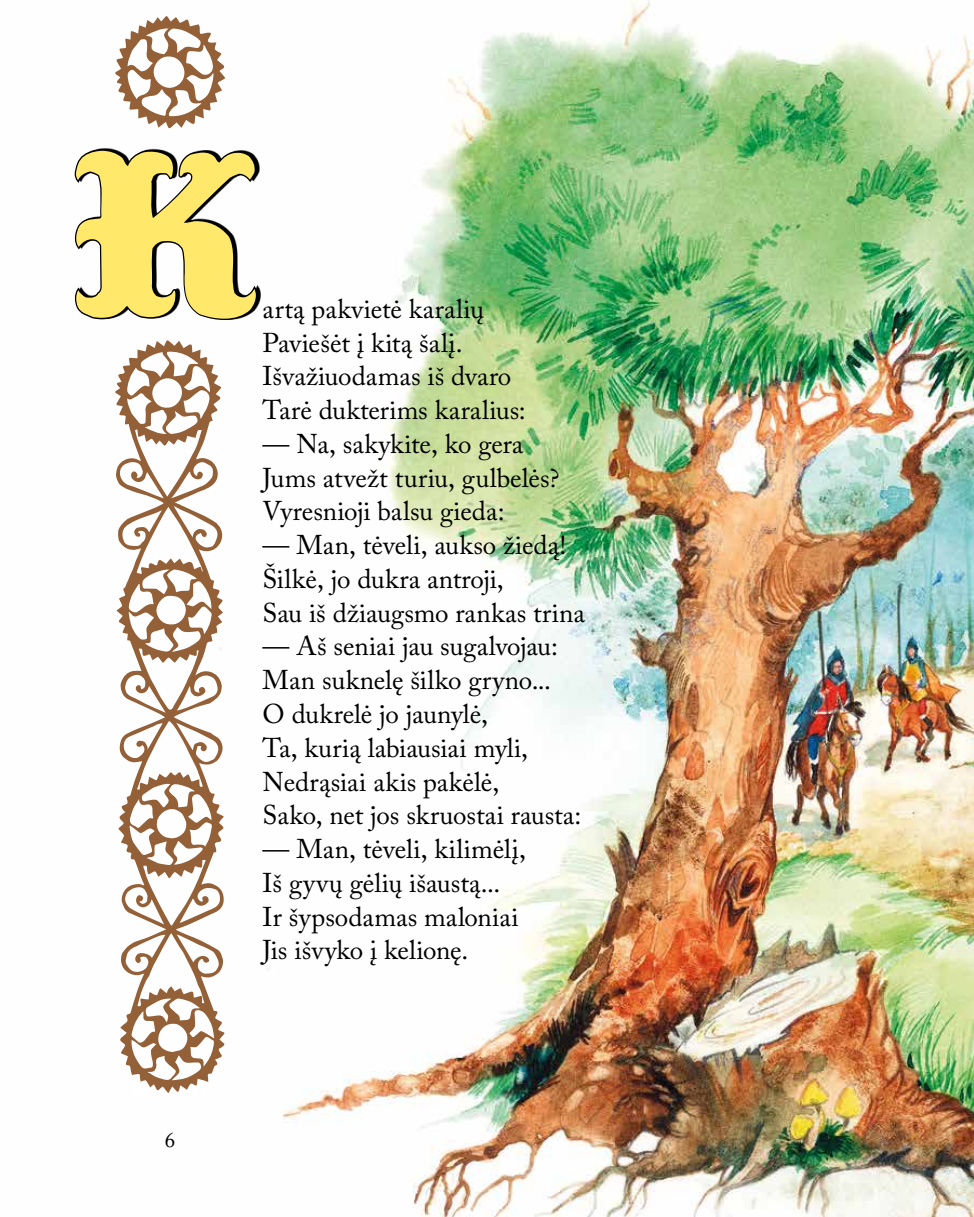
<style>
.page{position:relative;width:974px;height:1217px;background:#fff}
.page>*{position:absolute;margin:0;border:0;box-sizing:border-box;transform-origin:0 0}
.t1{font:227.1px "Big Top";color:#ffe86a}
.t2{font:27px/33.8px "Adobe Caslon Pro";color:#000}
.t3{font:21px "Adobe Caslon Pro";color:#000}
</style>
<div class="page">
<img style="left:169px;top:0;width:805px;height:1216px">
<svg style="left:115px;top:16px;width:110px;height:112px"></svg>
<svg style="left:115px;top:340px;width:110px;height:755px"></svg>
<svg style="left:74px;top:148px;width:185px;height:173px"></svg>
<h1 class="t1" style="left:62px;top:81px;width:211px">k</h1>
<p class="t2" style="left:263px;top:291px;width:265px">artą pakvietė karalių<br>Paviešėt į kitą šalį.<br>Išvažiuodamas iš dvaro<br>Tarė dukterims karalius:</p>
<p class="t2" style="left:263px;top:426px;width:298px">— Na, sakykite, ko gera<br>Jums atvežt turiu, gulbelės?<br>Vyresnioji balsu gieda:</p>
<p class="t2" style="left:263px;top:528px;width:324px">— Man, tėveli, aukso žiedą!<br>Šilkė, jo dukra antroji,<br>Sau iš džiaugsmo rankas trina</p>
<p class="t2" style="left:263px;top:629px;width:320px">— Aš seniai jau sugalvojau:<br>Man suknelę šilko gryno...<br>O dukrelė jo jaunylė,<br>Ta, kurią labiausiai myli,<br>Nedrąsiai akis pakėlė,<br>Sako, net jos skruostai rausta:</p>
<p class="t2" style="left:263px;top:831px;width:265px">— Man, tėveli, kilimėlį,<br>Iš gyvų gėlių išaustą...<br>Ir šypsodamas maloniai<br>Jis išvyko į kelionę.</p>
<p class="t3" style="left:165px;top:1127px;width:12px">6</p>
</div>
